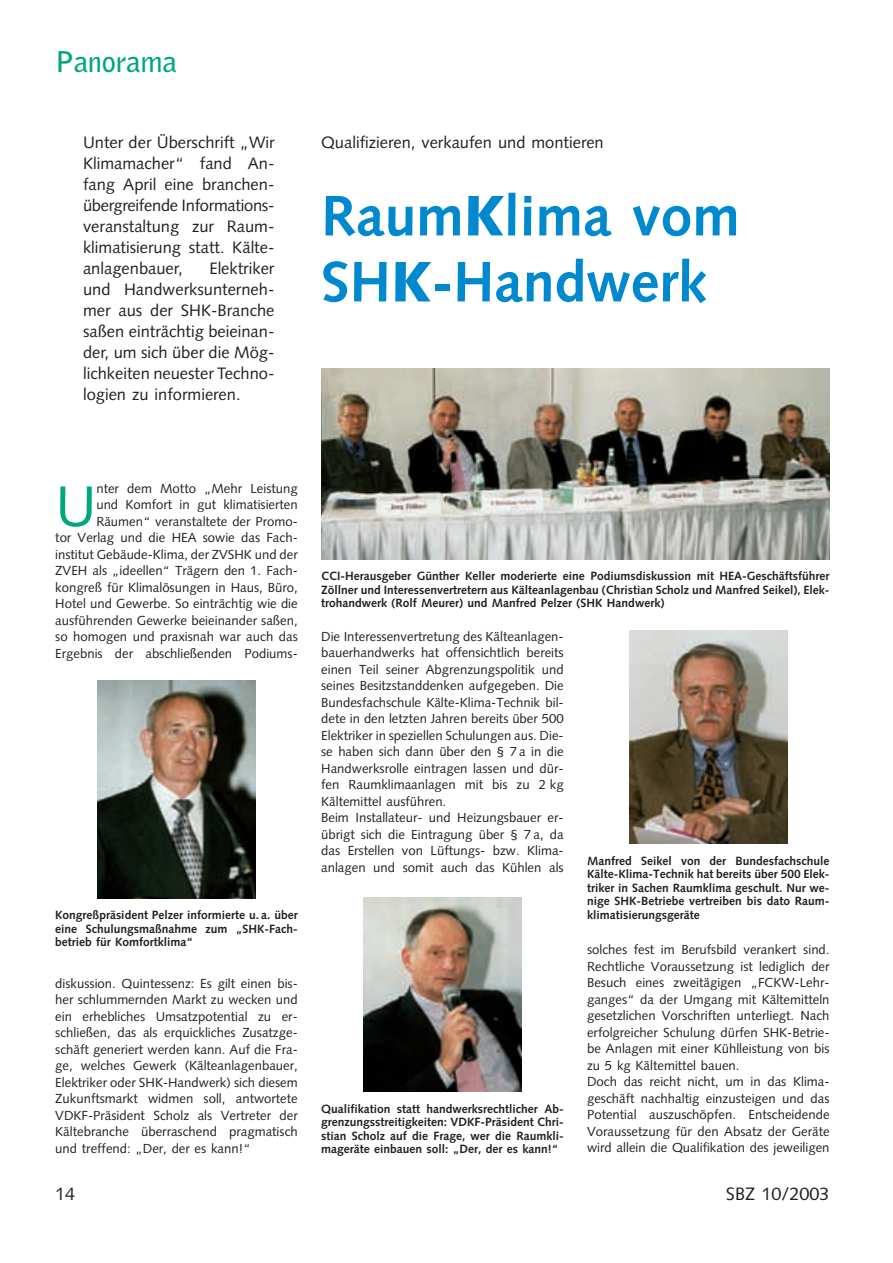
<style>
.page{position:relative;width:893px;height:1263px;background:#fff}
.page>*{position:absolute;margin:0;border:0;box-sizing:border-box;transform-origin:0 0}
.t1{font:57.15px "Syntax";color:#00a77e}
.t2{font:700 57px/66px "Syntax";color:#0089cf}
.t3{font:700 28.5px "Bell Gothic";letter-spacing:-.01em;color:#00a77e}
.t4{font:18px "Syntax";color:#231f20}
.t5{font:16.5px/21px "Syntax";color:#231f20;text-align:justify}
.t6{font:13.2px/16.5px "Syntax";color:#231f20}
.t7{font:700 12px/13.5px "Syntax";color:#231f20;text-align:justify}
.s1{font-weight:900}
</style>
<div class="page">
<img style="left:98px;top:680px;width:157px;height:218px">
<img style="left:364px;top:897px;width:157px;height:195px">
<img style="left:629px;top:630px;width:158px;height:214px">
<img style="left:321px;top:369px;width:508px;height:190px">
<h3 class="t3" style="left:55px;top:51px;width:123px">Panorama</h3>
<p class="t5" style="left:83px;top:134px;width:193px">Unter der Überschrift „Wir Klimamacher“ fand An&shy;fang April eine branchen&shy;übergreifende Informations&shy;veranstaltung zur Raum&shy;klimatisierung statt. Kälte&shy;anlagenbauer,</p>
<p class="t5" style="left:83px;top:260px;width:193px;text-indent:126px">Elektriker und Handwerksunterneh&shy;mer aus der SHK-Branche saßen einträchtig beieinan&shy;der, um sich über die Mög&shy;lichkeiten neuester Techno&shy;logien zu informieren.</p>
<p class="t5" style="left:321px;top:134px;width:284px">Qualifizieren, verkaufen und montieren</p>
<h2 class="t2" style="left:321px;top:188px;width:420px">Raum<span class="s1">K</span>lima vom<br>SH<span class="s1">K</span>-Handwerk</h2>
<p class="t6" style="left:55px;top:481px;width:244px;text-align:right">nter dem Motto „Mehr Leistung<br>und Komfort in gut klimatisierten Räumen“ veranstaltete der Promo-<br>tor Verlag und die HEA sowie das Fach&shy;institut Gebäude-Klima, der ZVSHK und der ZVEH als „ideellen“ Trägern den 1. Fach&shy;kongreß für Klimalösungen in Haus, Büro, Hotel und Gewerbe. So einträchtig wie die ausführenden Gewerke beieinander saßen, so homogen und praxisnah war auch das Ergebnis der abschließenden Podiums-</p>
<h1 class="t1" style="left:55px;top:483px;width:43px">U</h1>
<p class="t7" style="left:55px;top:910px;width:244px">Kongreßpräsident Pelzer informierte u. a. über eine Schulungsmaßnahme zum „SHK-Fach&shy;betrieb für Komfortklima“</p>
<p class="t6" style="left:55px;top:976px;width:244px;text-align:justify">diskussion. Quintessenz: Es gilt einen bis&shy;her schlummernden Markt zu wecken und ein erhebliches Umsatzpotential zu er&shy;schließen, das als erquickliches Zusatzge&shy;schäft generiert werden kann. Auf die Fra&shy;ge, welches Gewerk (Kälteanlagenbauer, Elektriker oder SHK-Handwerk) sich diesem Zukunftsmarkt widmen soll, antwortete VDKF-Präsident Scholz als Vertreter der Kältebranche überraschend pragmatisch und treffend: „Der, der es kann!“</p>
<p class="t7" style="left:321px;top:571px;width:510px">CCI-Herausgeber Günther Keller moderierte eine Podiumsdiskussion mit HEA-Geschäftsführer Zöllner und Interessenvertretern aus Kälteanlagenbau (Christian Scholz und Manfred Seikel), Elek&shy;trohandwerk (Rolf Meurer) und Manfred Pelzer (SHK Handwerk)</p>
<p class="t6" style="left:321px;top:629px;width:244px">Die Interessenvertretung des Kälteanlagen&shy;bauerhandwerks hat offensichtlich bereits einen Teil seiner Abgrenzungspolitik und seines Besitzstanddenken aufgegeben. Die Bundesfachschule Kälte-Klima-Technik bil&shy;dete in den letzten Jahren bereits über 500<br>Elektriker in speziellen Schulungen aus. Die&shy;se haben sich dann über den § 7 a in die Handwerksrolle eintragen lassen und dür&shy;fen Raumklimaanlagen mit bis zu 2 kg Kältemittel ausführen.<br>Beim Installateur- und Heizungsbauer er&shy;übrigt sich die Eintragung über § 7 a, da das Erstellen von Lüftungs- bzw. Klima&shy;anlagen und somit auch das Kühlen als</p>
<p class="t7" style="left:321px;top:1103px;width:244px">Qualifikation statt handwerksrechtlicher Ab&shy;grenzungsstreitigkeiten: VDKF-Präsident Chri&shy;stian Scholz auf die Frage, wer die Raumkli&shy;mageräte einbauen soll: „Der, der es kann!“</p>
<p class="t7" style="left:587px;top:855px;width:244px">Manfred Seikel von der Bundesfachschule Kälte-Klima-Technik hat bereits über 500 Elek&shy;triker in Sachen Raumklima geschult. Nur we&shy;nige SHK-Betriebe vertreiben bis dato Raum&shy;klimatisierungsgeräte</p>
<p class="t6" style="left:587px;top:943px;width:244px">solches fest im Berufsbild verankert sind.<br>Rechtliche Voraussetzung ist lediglich der Besuch eines zweitägigen „FCKW-Lehr&shy;ganges“ da der Umgang mit Kältemitteln gesetzlichen Vorschriften unterliegt. Nach erfolgreicher Schulung dürfen SHK-Betrie&shy;be Anlagen mit einer Kühlleistung von bis zu 5 kg Kältemittel bauen.<br>Doch das reicht nicht, um in das Klima&shy;geschäft nachhaltig einzusteigen und das Potential auszuschöpfen. Entscheidende Voraussetzung für den Absatz der Geräte wird allein die Qualifikation des jeweiligen</p>
<h3 class="t4" style="left:55px;top:1186px;width:22px">14</h3>
<h3 class="t4" style="left:726px;top:1186px;width:105px">SBZ 10/2003</h3>
</div>
